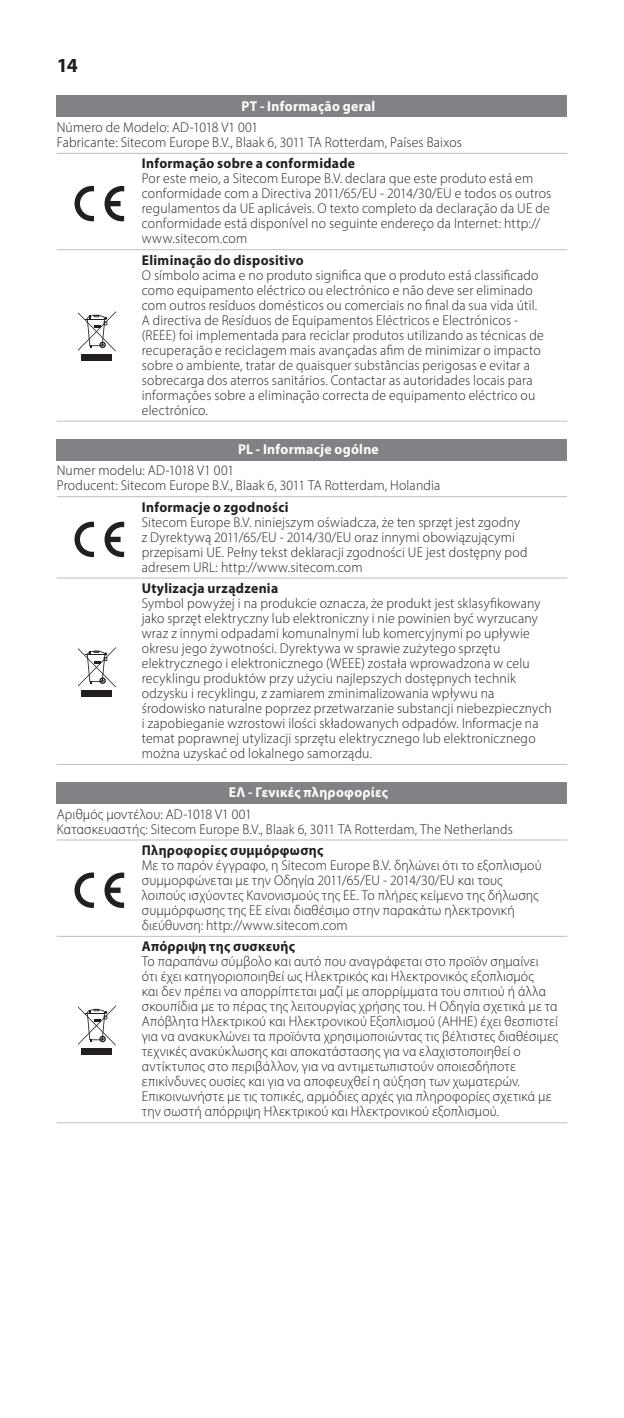
<style>
.page{position:relative;width:624px;height:1418px;background:#fff}
.page>*{position:absolute;margin:0;border:0;box-sizing:border-box;transform-origin:0 0}
.t1{font:700 20px "Myriad Pro";color:#231f20}
.t2{font:300 14.25px/15px "Myriad Pro";letter-spacing:.015em;color:#231f20;scale:.96 1}
.t3{font:700 14.25px "Myriad Pro";letter-spacing:.02em;color:#231f20;scale:.96 1}
.t4{font:700 14.25px "Myriad Pro";letter-spacing:.02em;color:#fff;scale:.96 1}
</style>
<div class="page">
<div style="left:57px;top:96px;width:510px;height:21px;background:#808285"></div>
<hr style="left:57px;top:421px;width:85px;height:1px;background:#bcbdc0">
<hr style="left:142px;top:421px;width:425px;height:1px;background:#bcbdc0">
<hr style="left:57px;top:249px;width:85px;height:1px;background:#bcbdc0">
<hr style="left:142px;top:249px;width:425px;height:1px;background:#bcbdc0">
<hr style="left:57px;top:153px;width:85px;height:1px;background:#bcbdc0">
<hr style="left:142px;top:153px;width:425px;height:1px;background:#bcbdc0">
<svg style="left:104px;top:186px;width:20px;height:35px"></svg>
<svg style="left:74px;top:186px;width:20px;height:35px"></svg>
<svg style="left:79px;top:311px;width:37px;height:40px"></svg>
<div style="left:81px;top:354px;width:31px;height:7px;background:#231f20"></div>
<div style="left:57px;top:439px;width:510px;height:21px;background:#808285"></div>
<hr style="left:57px;top:764px;width:85px;height:1px;background:#bcbdc0">
<hr style="left:142px;top:764px;width:425px;height:1px;background:#bcbdc0">
<hr style="left:57px;top:577px;width:85px;height:1px;background:#bcbdc0">
<hr style="left:142px;top:577px;width:425px;height:1px;background:#bcbdc0">
<hr style="left:57px;top:496px;width:85px;height:1px;background:#bcbdc0">
<hr style="left:142px;top:496px;width:425px;height:1px;background:#bcbdc0">
<svg style="left:104px;top:521px;width:20px;height:36px"></svg>
<svg style="left:74px;top:521px;width:20px;height:36px"></svg>
<svg style="left:79px;top:647px;width:37px;height:40px"></svg>
<div style="left:81px;top:689px;width:31px;height:7px;background:#231f20"></div>
<div style="left:57px;top:782px;width:510px;height:21px;background:#808285"></div>
<hr style="left:57px;top:1122px;width:85px;height:1px;background:#bcbdc0">
<hr style="left:142px;top:1122px;width:425px;height:1px;background:#bcbdc0">
<hr style="left:57px;top:935px;width:85px;height:1px;background:#bcbdc0">
<hr style="left:142px;top:935px;width:425px;height:1px;background:#bcbdc0">
<hr style="left:57px;top:839px;width:85px;height:1px;background:#bcbdc0">
<hr style="left:142px;top:839px;width:425px;height:1px;background:#bcbdc0">
<svg style="left:104px;top:872px;width:20px;height:36px"></svg>
<svg style="left:74px;top:872px;width:20px;height:35px"></svg>
<svg style="left:79px;top:1005px;width:37px;height:40px"></svg>
<div style="left:81px;top:1048px;width:31px;height:6px;background:#231f20"></div>
<h1 class="t1" style="left:57px;top:52px;width:23px">14</h1>
<p class="t4" style="left:241px;top:97px;width:141px">PT - Informação geral</p>
<p class="t2" style="left:57px;top:120px;width:423px">Número de Modelo: AD-1018 V1 001<br>Fabricante: Sitecom Europe B.V., Blaak 6, 3011 TA Rotterdam, Países Baixos</p>
<p class="t3" style="left:142px;top:154px;width:224px">Informação sobre a conformidade</p>
<p class="t2" style="left:142px;top:171px;width:428px">Por este meio, a Sitecom Europe B.V. declara que este produto está em conformidade com a Directiva 2011/65/EU - 2014/30/EU e todos os outros regulamentos da UE aplicáveis. O texto completo da declaração da UE de conformidade está disponível no seguinte endereço da Internet: http:// www.sitecom.com</p>
<p class="t3" style="left:142px;top:250px;width:170px">Eliminação do dispositivo</p>
<p class="t2" style="left:142px;top:267px;width:420px">O símbolo acima e no produto significa que o produto está classificado como equipamento eléctrico ou electrónico e não deve ser eliminado com outros resíduos domésticos ou comerciais no final da sua vida útil.<br>A directiva de Resíduos de Equipamentos Eléctricos e Electrónicos - (REEE) foi implementada para reciclar produtos utilizando as técnicas de recuperação e reciclagem mais avançadas afim de minimizar o impacto sobre o ambiente, tratar de quaisquer substâncias perigosas e evitar a sobrecarga dos aterros sanitários. Contactar as autoridades locais para informações sobre a eliminação correcta de equipamento eléctrico ou electrónico.</p>
<p class="t4" style="left:238px;top:440px;width:148px">PL - Informacje ogólne</p>
<p class="t2" style="left:57px;top:463px;width:401px">Numer modelu: AD-1018 V1 001<br>Producent: Sitecom Europe B.V., Blaak 6, 3011 TA Rotterdam, Holandia</p>
<p class="t3" style="left:142px;top:497px;width:154px">Informacje o zgodności</p>
<p class="t2" style="left:142px;top:514px;width:403px">Sitecom Europe B.V. niniejszym oświadcza, że ten sprzęt jest zgodny z Dyrektywą 2011/65/EU - 2014/30/EU oraz innymi obowiązującymi przepisami UE. Pełny tekst deklaracji zgodności UE jest dostępny pod adresem URL: http://www.sitecom.com</p>
<p class="t3" style="left:142px;top:579px;width:144px">Utylizacja urządzenia</p>
<p class="t2" style="left:142px;top:595px;width:429px">Symbol powyżej i na produkcie oznacza, że produkt jest sklasyfikowany jako sprzęt elektryczny lub elektroniczny i nie powinien być wyrzucany wraz z innymi odpadami komunalnymi lub komercyjnymi po upływie okresu jego żywotności. Dyrektywa w sprawie zużytego sprzętu elektrycznego i elektronicznego (WEEE) została wprowadzona w celu recyklingu produktów przy użyciu najlepszych dostępnych technik odzysku i recyklingu, z zamiarem zminimalizowania wpływu na środowisko naturalne poprzez przetwarzanie substancji niebezpiecznych i zapobieganie wzrostowi ilości składowanych odpadów. Informacje na temat poprawnej utylizacji sprzętu elektrycznego lub elektronicznego można uzyskać od lokalnego samorządu.</p>
<p class="t4" style="left:229px;top:783px;width:167px">ΕΛ - Γενικές πληροφορίες</p>
<p class="t2" style="left:57px;top:806px;width:476px">Αριθμός μοντέλου: AD-1018 V1 001<br>Κατασκευαστής: Sitecom Europe B.V., Blaak 6, 3011 TA Rotterdam, The Netherlands</p>
<p class="t3" style="left:142px;top:840px;width:191px">Πληροφορίες συμμόρφωσης</p>
<p class="t2" style="left:142px;top:857px;width:418px">Με το παρόν έγγραφο, η Sitecom Europe B.V. δηλώνει ότι το εξοπλισμού συμμορφώνεται με την Οδηγία 2011/65/EU - 2014/30/EU και τους λοιπούς ισχύοντες Κανονισμούς της ΕΕ. Το πλήρες κείμενο της δήλωσης συμμόρφωσης της ΕΕ είναι διαθέσιμο στην παρακάτω ηλεκτρονική διεύθυνση: http://www.sitecom.com</p>
<p class="t3" style="left:142px;top:937px;width:161px">Απόρριψη της συσκευής</p>
<p class="t2" style="left:142px;top:953px;width:435px">Το παραπάνω σύμβολο και αυτό που αναγράφεται στο προϊόν σημαίνει<br>ότι έχει κατηγοριοποιηθεί ως Ηλεκτρικός και Ηλεκτρονικός εξοπλισμός<br>και δεν πρέπει να απορρίπτεται μαζί με απορρίμματα του σπιτιού ή άλλα σκουπίδια με το πέρας της λειτουργίας χρήσης του. Η Οδηγία σχετικά με τα Απόβλητα Ηλεκτρικού και Ηλεκτρονικού Εξοπλισμού (ΑΗΗΕ) έχει θεσπιστεί για να ανακυκλώνει τα προϊόντα χρησιμοποιώντας τις βέλτιστες διαθέσιμες τεχνικές ανακύκλωσης και αποκατάστασης για να ελαχιστοποιηθεί ο αντίκτυπος στο περιβάλλον, για να αντιμετωπιστούν οποιεσδήποτε επικίνδυνες ουσίες και για να αποφευχθεί η αύξηση των χωματερών.<br>Επικοινωνήστε με τις τοπικές, αρμόδιες αρχές για πληροφορίες σχετικά με την σωστή απόρριψη Ηλεκτρικού και Ηλεκτρονικού εξοπλισμού.</p>
</div>
